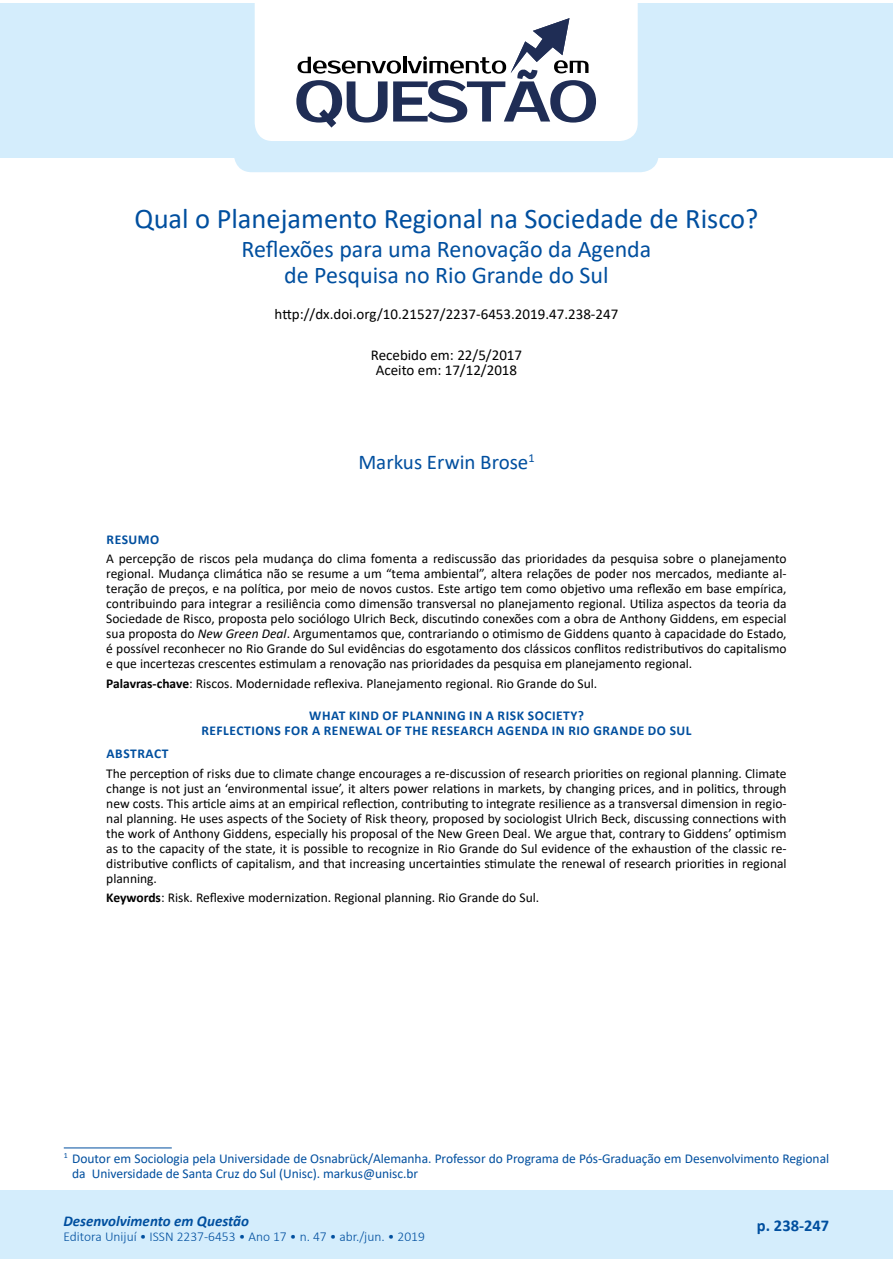
<style>
.page{position:relative;width:893px;height:1263px;background:#fff}
.page>*{position:absolute;margin:0;border:0;box-sizing:border-box;transform-origin:0 0}
.t1{font:28.5px "Calibri";color:#004f9f}
.t2{font:24px/25.5px "Calibri";color:#004f9f;text-align:center}
.t3{font:21px "Calibri";color:#004f9f}
.t4{font:700 16.5px "Calibri";color:#004f9f}
.t5{font:15px/15px "Calibri";color:#000;text-align:center}
.t6{font:italic 700 15px "Calibri";color:#004f9f}
.t7{font:13.5px/15px "Calibri";color:#000;text-align:justify}
.t8{font:13.5px/15px "Calibri";letter-spacing:-.005em;color:#004f9f}
.t9{font:700 13.5px/15px "Calibri";letter-spacing:.04em;color:#004f9f;text-align:center}
.t10{font:300 13.5px "Calibri";color:#004f9f}
.s1{font-style:italic}
.s2{font-weight:700}
</style>
<div class="page">
<div style="left:0;top:3px;width:893px;height:154px;background:#d4edfc"></div>
<div style="left:0;top:1191px;width:893px;height:68px;background:#d4edfc"></div>
<div style="left:234px;top:3px;width:425px;height:169px;background:#d4edfc;border-radius:18px"></div>
<div style="left:255px;top:3px;width:383px;height:138px;background:#fff"></div>
<svg style="left:296px;top:18px;width:300px;height:110px;background:#c5c8d0"></svg>
<hr style="left:64px;top:1147px;width:108px;height:1px;background:#004f9f">
<h1 class="t1" style="left:134px;top:198px;width:625px">Qual o Planejamento Regional na Sociedade de Risco?</h1>
<h2 class="t2" style="left:242px;top:236px;width:411px">Reflexões para uma Renovação da Agenda de Pesquisa no Rio Grande do Sul</h2>
<p class="t5" style="left:275px;top:306px;width:345px">http://dx.doi.org/10.21527/2237-6453.2019.47.238-247</p>
<p class="t5" style="left:371px;top:347px;width:153px">Recebido em: 22/5/2017<br>Aceito em: 17/12/2018</p>
<h3 class="t3" style="left:358px;top:448px;width:178px">Markus Erwin Brose<sup>1</sup></h3>
<p class="t9" style="left:107px;top:532px;width:54px">RESUMO</p>
<p class="t7" style="left:106px;top:551px;width:682px">A percepção de riscos pela mudança do clima fomenta a rediscussão das prioridades da pesquisa sobre o planejamento regional. Mudança climática não se resume a um “tema ambiental”, altera relações de poder nos mercados, mediante al&shy;teração de preços, e na política, por meio de novos custos. Este artigo tem como objetivo uma reflexão em base empírica, contribuindo para integrar a resiliência como dimensão transversal no planejamento regional. Utiliza aspectos da teoria da Sociedade de Risco, proposta pelo sociólogo Ulrich Beck, discutindo conexões com a obra de Anthony Giddens, em especial sua proposta do <span class="s1">New Green Deal</span>. Argumentamos que, contrariando o otimismo de Giddens quanto à capacidade do Estado, é possível reconhecer no Rio Grande do Sul evidências do esgotamento dos clássicos conflitos redistributivos do capitalismo e que incertezas crescentes estimulam a renovação nas prioridades da pesquisa em planejamento regional.</p>
<p class="t7" style="left:106px;top:675px;width:493px"><span class="s2">Palavras-chave</span>: Riscos. Modernidade reflexiva. Planejamento regional. Rio Grande do Sul.</p>
<p class="t9" style="left:201px;top:707px;width:492px">WHAT KIND OF PLANNING IN A RISK SOCIETY?<br>REFLECTIONS FOR A RENEWAL OF THE RESEARCH AGENDA IN RIO GRANDE DO SUL</p>
<p class="t9" style="left:107px;top:746px;width:63px">ABSTRACT</p>
<p class="t7" style="left:106px;top:765px;width:682px">The perception of risks due to climate change encourages a re-discussion of research priorities on regional planning. Climate change is not just an ‘environmental issue’, it alters power relations in markets, by changing prices, and in politics, through new costs. This article aims at an empirical reflection, contributing to integrate resilience as a transversal dimension in regio&shy;nal planning. He uses aspects of the Society of Risk theory, proposed by sociologist Ulrich Beck, discussing connections with the work of Anthony Giddens, especially his proposal of the New Green Deal. We argue that, contrary to Giddens’ optimism as to the capacity of the state, it is possible to recognize in Rio Grande do Sul evidence of the exhaustion of the classic re&shy;distributive conflicts of capitalism, and that increasing uncertainties stimulate the renewal of research priorities in regional planning.</p>
<p class="t7" style="left:106px;top:889px;width:434px"><span class="s2">Keywords</span>: Risk. Reflexive modernization. Regional planning. Rio Grande do Sul.</p>
<p class="t8" style="left:72px;top:1150px;width:758px;text-indent:-9px"><sup>1</sup> Doutor em Sociologia pela Universidade de Osnabrück/Alemanha. Professor do Programa de Pós-Graduação em Desenvolvimento Regional da Universidade de Santa Cruz do Sul (Unisc). markus@unisc.br</p>
<p class="t6" style="left:63px;top:1210px;width:235px">R vista Desenvolvimento em Questão</p>
<p class="t10" style="left:63px;top:1228px;width:363px">Editora Unijuí • ISSN 2237-6453 • Ano 17 • n. 47 • abr./jun. • 2019</p>
<p class="t6" style="left:63px;top:1210px;width:187px">Desenvolvimento em Questão</p>
<p class="t4" style="left:757px;top:1214px;width:74px">p. 238-247</p>
<p class="t10" style="left:280px;top:1228px;width:8px">6</p>
<p class="t10" style="left:320px;top:1228px;width:110px">5 out./dez. • 2018</p>
</div>
